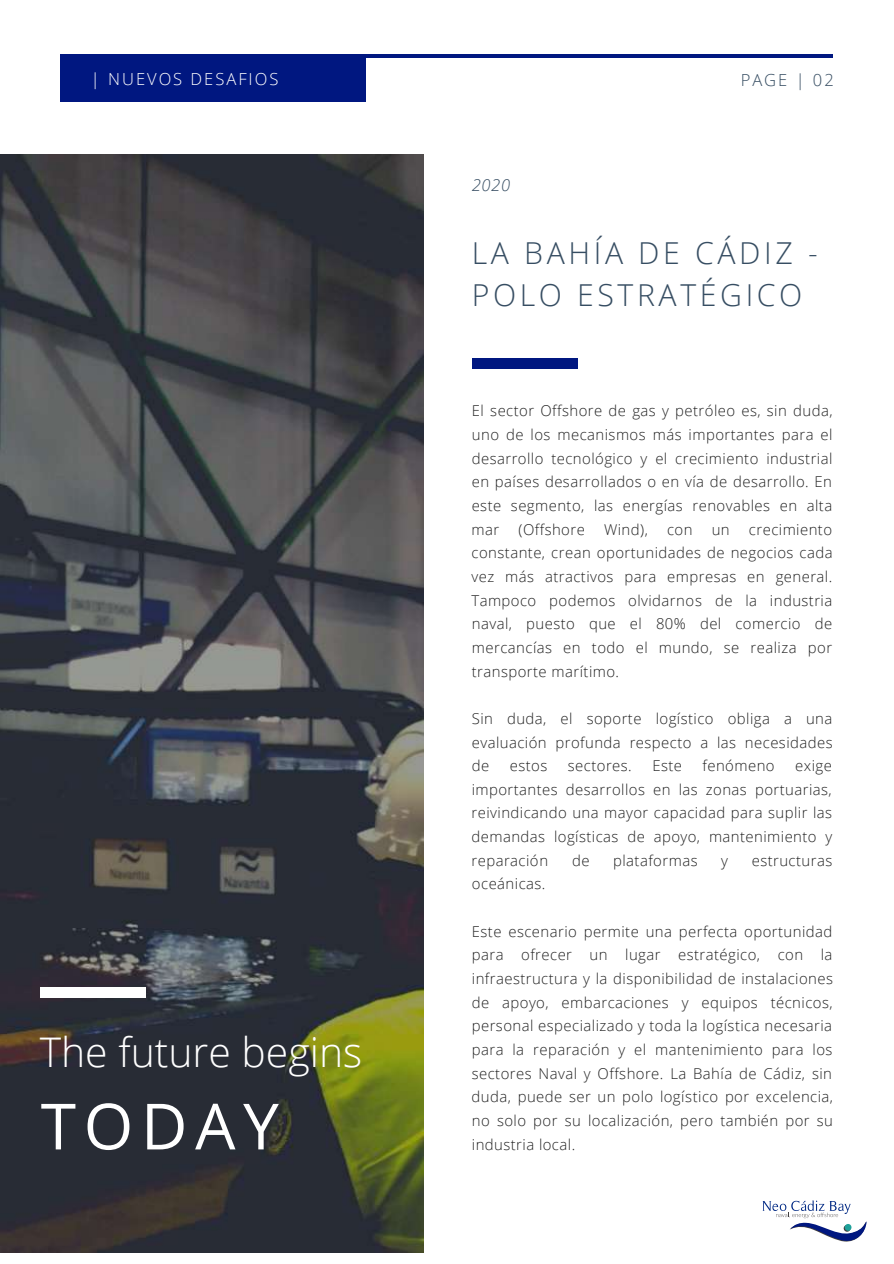
<style>
.page{position:relative;width:894px;height:1264px;background:#fff}
.page>*{position:absolute;margin:0;border:0;box-sizing:border-box;transform-origin:0 0}
.t1{font:63.75px "Open Sans";letter-spacing:.12em;color:#fff}
.t2{font:300 40.8px "Open Sans";color:#fff}
.t3{font:300 30.15px/42px "Open Sans";letter-spacing:.12em;color:#364d62}
.t4{font:300 16.5px "Open Sans";letter-spacing:.12em;color:#fff}
.t5{font:300 16.5px "Open Sans";letter-spacing:.12em;color:#364d62}
.t6{font:italic 300 16.5px "Open Sans";color:#364d62}
.t7{font:300 14.85px/23.7px "Open Sans";letter-spacing:.03em;color:#222;text-align:justify}
</style>
<div class="page">
<hr style="left:61px;top:55px;width:771px;height:3px;background:#001780">
<div style="left:61px;top:55px;width:305px;height:47px;background:#001780"></div>
<img style="left:0;top:154px;width:423px;height:1098px">
<div style="left:40px;top:987px;width:106px;height:10px;background:#fff"></div>
<div style="left:472px;top:359px;width:105px;height:10px;background:#001780"></div>
<svg style="left:762px;top:1200px;width:104px;height:42px"></svg>
<p class="t4" style="left:91px;top:68px;width:189px">| NUEVOS DESAFIOS</p>
<p class="t5" style="left:740px;top:68px;width:95px">PAGE | 02</p>
<p class="t6" style="left:471px;top:173px;width:40px">2020</p>
<h3 class="t3" style="left:471px;top:231px;width:347px">LA BAHÍA DE CÁDIZ -<br>POLO ESTRATÉGICO</h3>
<h2 class="t2" style="left:40px;top:1023px;width:324px">The future begins</h2>
<h1 class="t1" style="left:41px;top:1082px;width:239px">TODAY</h1>
<p class="t7" style="left:471px;top:399px;width:362px">El sector Offshore de gas y petróleo es, sin duda, uno de los mecanismos más importantes para el desarrollo tecnológico y el crecimiento industrial en países desarrollados o en vía de desarrollo. En este segmento, las energías renovables en alta mar</p>
<p class="t7" style="left:518px;top:517px;width:68px">(Offshore</p>
<p class="t7" style="left:604px;top:517px;width:45px">Wind),</p>
<p class="t7" style="left:667px;top:517px;width:27px">con</p>
<p class="t7" style="left:711px;top:517px;width:20px">un</p>
<p class="t7" style="left:471px;top:517px;width:362px;text-indent:277px">crecimiento constante, crean oportunidades de negocios cada vez más atractivos para empresas en general.<br>Tampoco podemos olvidarnos de la industria naval, puesto que el 80% del comercio de mercancías en todo el mundo, se realiza por transporte marítimo.</p>
<p class="t7" style="left:471px;top:706px;width:362px">Sin duda, el soporte logístico obliga a una evaluación profunda respecto a las necesidades de</p>
<p class="t7" style="left:509px;top:753px;width:39px">estos</p>
<p class="t7" style="left:567px;top:753px;width:65px">sectores.</p>
<p class="t7" style="left:652px;top:753px;width:31px">Este</p>
<p class="t7" style="left:702px;top:753px;width:74px">fenómeno</p>
<p class="t7" style="left:471px;top:753px;width:362px;text-indent:323px">exige importantes desarrollos en las zonas portuarias, reivindicando una mayor capacidad para suplir las demandas logísticas de apoyo, mantenimiento y reparación</p>
<p class="t7" style="left:572px;top:848px;width:19px">de</p>
<p class="t7" style="left:613px;top:848px;width:86px">plataformas</p>
<p class="t7" style="left:721px;top:848px;width:8px">y</p>
<p class="t7" style="left:751px;top:848px;width:82px">estructuras</p>
<p class="t7" style="left:472px;top:871px;width:75px">oceánicas.</p>
<p class="t7" style="left:471px;top:919px;width:363px">Este escenario permite una perfecta oportunidad para ofrecer un lugar estratégico, con la infraestructura y la disponibilidad de instalaciones de apoyo, embarcaciones y equipos técnicos, personal especializado y toda la logística necesaria para la reparación y el mantenimiento para los sectores Naval y Offshore. La Bahía de Cádiz, sin duda, puede ser un polo logístico por excelencia, no solo por su localización, pero también por su industria local.</p>
</div>
